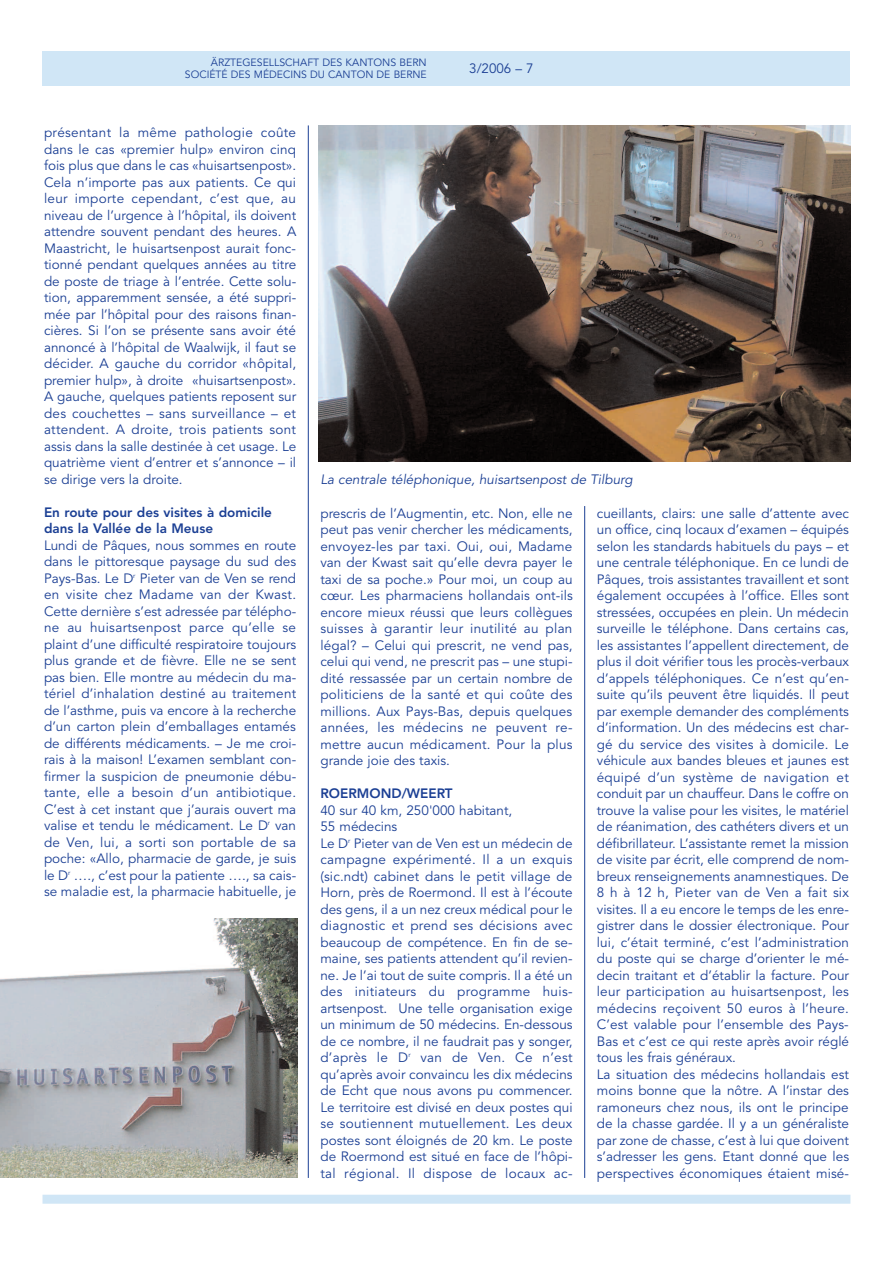
<style>
.page{position:relative;width:893px;height:1263px;background:#fff}
.page>*{position:absolute;margin:0;border:0;box-sizing:border-box;transform-origin:0 0}
.t1{font:13.5px/16.5px "Avenir";color:#1b3f94;text-align:justify}
.t2{font:800 13.5px/16.5px "Avenir";color:#1b3f94}
.t3{font:italic 13.5px "Avenir";color:#1b3f94}
.t4{font:10.5px/12px "Avenir";color:#1b3f94;text-align:right}
</style>
<div class="page">
<div style="left:43px;top:1195px;width:807px;height:9px;background:#d0e6f6"></div>
<div style="left:43px;top:51px;width:807px;height:34px;background:#d0e6f6"></div>
<hr style="left:308px;top:125px;width:1px;height:1053px;background:#1b3f94">
<hr style="left:584px;top:506px;width:1px;height:672px;background:#1b3f94">
<img style="left:318px;top:125px;width:532px;height:337px">
<img style="left:0;top:918px;width:298px;height:260px">
<p class="t4" style="left:185px;top:57px;width:243px">ÄRZTEGESELLSCHAFT DES KANTONS BERN<br>SOCIÉTÉ DES MÉDECINS DU CANTON DE BERNE</p>
<p class="t1" style="left:469px;top:61px;width:66px">3/2006 – 7</p>
<p class="t1" style="left:44px;top:125px;width:254px">présentant la même pathologie coûte dans le cas «premier hulp» environ cinq fois plus que dans le cas «huisartsenpost».<br>Cela n’importe pas aux patients. Ce qui leur importe cependant, c’est que, au niveau de l’urgence à l’hôpital, ils doivent attendre souvent pendant des heures. A Maastricht, le huisartsenpost aurait fonc&shy;tionné pendant quelques années au titre de poste de triage à l’entrée. Cette solu&shy;tion, apparemment sensée, a été suppri&shy;mée par l’hôpital pour des raisons finan&shy;cières. Si l’on se présente sans avoir été annoncé à l’hôpital de Waalwijk, il faut se décider. A gauche du corridor «hôpital, premier hulp», à droite «huisartsenpost».<br>A gauche, quelques patients reposent sur des couchettes – sans surveillance – et attendent. A droite, trois patients sont assis dans la salle destinée à cet usage. Le quatrième vient d’entrer et s’annonce – il se dirige vers la droite.</p>
<p class="t2" style="left:44px;top:505px;width:229px">En route pour des visites à domicile dans la Vallée de la Meuse</p>
<p class="t1" style="left:44px;top:538px;width:254px">Lundi de Pâques, nous sommes en route dans le pittoresque paysage du sud des Pays-Bas. Le D<sup>r</sup> Pieter van de Ven se rend en visite chez Madame van der Kwast.<br>Cette dernière s’est adressée par télépho&shy;ne au huisartsenpost parce qu’elle se plaint d’une difficulté respiratoire toujours plus grande et de fièvre. Elle ne se sent pas bien. Elle montre au médecin du ma&shy;tériel d’inhalation destiné au traitement de l’asthme, puis va encore à la recherche d’un carton plein d’emballages entamés de différents médicaments. – Je me croi&shy;rais à la maison! L’examen semblant con&shy;firmer la suspicion de pneumonie débu&shy;tante, elle a besoin d’un antibiotique.<br>C’est à cet instant que j’aurais ouvert ma valise et tendu le médicament. Le D<sup>r</sup> van de Ven, lui, a sorti son portable de sa poche: «Allo, pharmacie de garde, je suis le D<sup>r</sup> …., c’est pour la patiente …., sa cais&shy;se maladie est, la pharmacie habituelle, je</p>
<p class="t3" style="left:320px;top:473px;width:314px">La centrale téléphonique, huisartsenpost de Tilburg</p>
<p class="t1" style="left:320px;top:506px;width:254px">prescris de l’Augmentin, etc. Non, elle ne peut pas venir chercher les médicaments, envoyez-les par taxi. Oui, oui, Madame van der Kwast sait qu’elle devra payer le taxi de sa poche.» Pour moi, un coup au cœur. Les pharmaciens hollandais ont-ils encore mieux réussi que leurs collègues suisses à garantir leur inutilité au plan légal? – Celui qui prescrit, ne vend pas, celui qui vend, ne prescrit pas – une stupi&shy;dité ressassée par un certain nombre de politiciens de la santé et qui coûte des millions. Aux Pays-Bas, depuis quelques années, les médecins ne peuvent re&shy;mettre aucun médicament. Pour la plus grande joie des taxis.</p>
<p class="t2" style="left:320px;top:786px;width:134px">ROERMOND/WEERT</p>
<p class="t1" style="left:320px;top:803px;width:254px;text-align:left">40 sur 40 km, 250'000 habitant,<br>55 médecins<br>Le D<sup>r</sup> Pieter van de Ven est un médecin de campagne expérimenté. Il a un exquis (sic.ndt) cabinet dans le petit village de Horn, près de Roermond. Il est à l’écoute des gens, il a un nez creux médical pour le diagnostic et prend ses décisions avec beaucoup de compétence. En fin de se&shy;maine, ses patients attendent qu’il revien&shy;ne. Je l’ai tout de suite compris. Il a été un des initiateurs du programme huis&shy;artsenpost. Une telle organisation exige un minimum de 50 médecins. En-dessous de ce nombre, il ne faudrait pas y songer, d’après le D<sup>r</sup> van de Ven. Ce n’est qu’après avoir convaincu les dix médecins de Echt que nous avons pu commencer.<br>Le territoire est divisé en deux postes qui se soutiennent mutuellement. Les deux postes sont éloignés de 20 km. Le poste de Roermond est situé en face de l’hôpi&shy;tal régional. Il dispose de locaux ac-</p>
<p class="t1" style="left:597px;top:506px;width:254px;text-align:left">cueillants, clairs: une salle d’attente avec un office, cinq locaux d’examen – équipés selon les standards habituels du pays – et une centrale téléphonique. En ce lundi de Pâques, trois assistantes travaillent et sont également occupées à l’office. Elles sont stressées, occupées en plein. Un médecin surveille le téléphone. Dans certains cas, les assistantes l’appellent directement, de plus il doit vérifier tous les procès-verbaux d’appels téléphoniques. Ce n’est qu’en&shy;suite qu’ils peuvent être liquidés. Il peut par exemple demander des compléments d’information. Un des médecins est char&shy;gé du service des visites à domicile. Le véhicule aux bandes bleues et jaunes est équipé d’un système de navigation et conduit par un chauffeur. Dans le coffre on trouve la valise pour les visites, le matériel de réanimation, des cathéters divers et un défibrillateur. L’assistante remet la mission de visite par écrit, elle comprend de nom&shy;breux renseignements anamnestiques. De 8 h à 12 h, Pieter van de Ven a fait six visites. Il a eu encore le temps de les enre&shy;gistrer dans le dossier électronique. Pour lui, c’était terminé, c’est l’administration du poste qui se charge d’orienter le mé&shy;decin traitant et d’établir la facture. Pour leur participation au huisartsenpost, les médecins reçoivent 50 euros à l’heure.<br>C’est valable pour l’ensemble des Pays-Bas et c’est ce qui reste après avoir réglé tous les frais généraux.<br>La situation des médecins hollandais est moins bonne que la nôtre. A l’instar des ramoneurs chez nous, ils ont le principe de la chasse gardée. Il y a un généraliste par zone de chasse, c’est à lui que doivent s’adresser les gens. Etant donné que les perspectives économiques étaient misé-</p>
</div>
